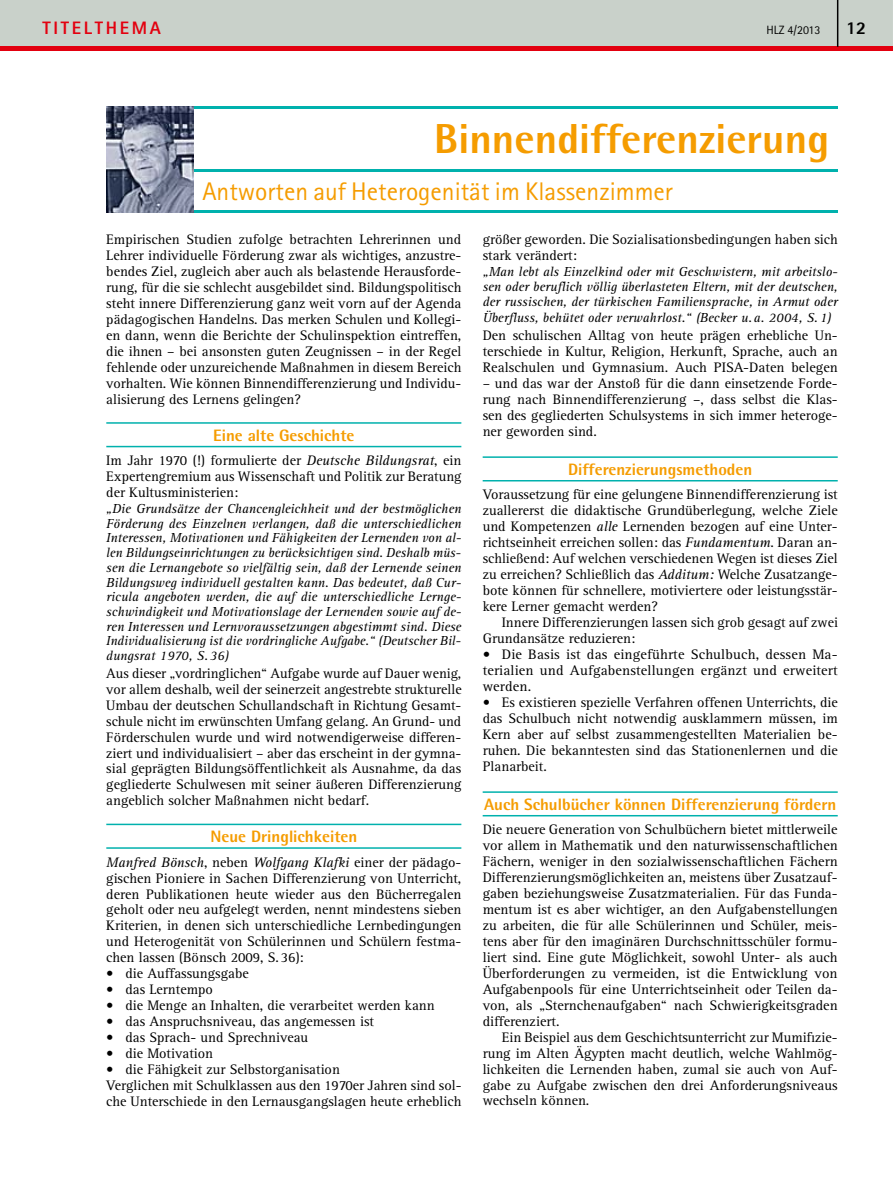
<style>
.page{position:relative;width:893px;height:1191px;background:#fff}
.page>*{position:absolute;margin:0;border:0;box-sizing:border-box;transform-origin:0 0}
.t1{font:800 42px "Rotis Semi Sans Std";color:#f59c00}
.t2{font:25.5px "Rotis Sans Serif Std";color:#f59c00}
.t3{font:800 18px "Rotis Sans Serif Std";letter-spacing:.15em;color:#e3000f}
.t4{font:800 18px "Rotis Sans Serif Std";color:#000}
.t5{font:800 16.5px "Rotis Semi Sans Std";color:#f59c00}
.t6{font:14.25px/15.9px "Rotis Serif Std";color:#000;text-align:justify}
.t7{font:italic 13.5px/14.7px "Rotis Serif Std";color:#000;text-align:justify}
.t8{font:12px "Rotis Sans Serif Std";color:#000}
.s1{font-style:italic}
</style>
<div class="page">
<div style="left:0;top:0;width:893px;height:47px;background:#c9d1ca"></div>
<hr style="left:0;top:47px;width:893px;height:4px;background:#e3000f">
<hr style="left:837px;top:0;width:1px;height:47px;background:#000">
<hr style="left:106px;top:422px;width:355px;height:2px;background:#00b1ad">
<hr style="left:106px;top:446px;width:355px;height:1px;background:#00b1ad">
<hr style="left:106px;top:823px;width:355px;height:2px;background:#00b1ad">
<hr style="left:106px;top:847px;width:355px;height:1px;background:#00b1ad">
<hr style="left:194px;top:106px;width:644px;height:3px;background:#00b1ad">
<hr style="left:194px;top:210px;width:644px;height:3px;background:#00b1ad">
<hr style="left:194px;top:169px;width:644px;height:2px;background:#00b1ad">
<hr style="left:483px;top:456px;width:355px;height:2px;background:#00b1ad">
<hr style="left:483px;top:480px;width:355px;height:1px;background:#00b1ad">
<hr style="left:483px;top:791px;width:355px;height:2px;background:#00b1ad">
<hr style="left:483px;top:815px;width:355px;height:1px;background:#00b1ad">
<img style="left:106px;top:106px;width:88px;height:107px">
<p class="t3" style="left:43px;top:16px;width:120px">TITELTHEMA</p>
<p class="t8" style="left:766px;top:23px;width:56px">HLZ 4/2013</p>
<p class="t4" style="left:846px;top:16px;width:22px">12</p>
<h1 class="t1" style="left:434px;top:112px;width:396px">Binnendifferenzierung</h1>
<h2 class="t2" style="left:202px;top:176px;width:472px">Antworten auf Heterogenität im Klassenzimmer</h2>
<p class="t6" style="left:483px;top:232px;width:357px">größer geworden. Die Sozialisationsbedingungen haben sich stark verändert:</p>
<p class="t7" style="left:483px;top:264px;width:357px;line-height:15.3px">„Man lebt als Einzelkind oder mit Geschwistern, mit arbeitslo&shy;sen oder beruflich völlig überlasteten Eltern, mit der deutschen, der russischen, der türkischen Familiensprache, in Armut oder Überfluss, behütet oder verwahrlost.“ (Becker u. a. 2004, S.1)</p>
<p class="t6" style="left:483px;top:327px;width:357px">Den schulischen Alltag von heute prägen erhebliche Un&shy;terschiede in Kultur, Religion, Herkunft, Sprache, auch an Realschulen und Gymnasium. Auch PISA-Daten belegen</p>
<p class="t6" style="left:483px;top:375px;width:357px">– und das war der Anstoß für die dann einsetzende Forde&shy;rung nach Binnendifferenzierung –, dass selbst die Klas&shy;sen des gegliederten Schulsystems in sich immer heteroge&shy;ner geworden sind.</p>
<p class="t5" style="left:568px;top:459px;width:186px">Differenzierungsmethoden</p>
<p class="t6" style="left:483px;top:487px;width:357px">Voraussetzung für eine gelungene Binnendifferenzierung ist zuallererst die didaktische Grundüberlegung, welche Ziele und Kompetenzen <span class="s1">alle</span> Lernenden bezogen auf eine Unter&shy;richtseinheit erreichen sollen: das <span class="s1">Fundamentum</span>. Daran an&shy;schließend: Auf welchen verschiedenen Wegen ist dieses Ziel zu erreichen? Schließlich das <span class="s1">Additum:</span> Welche Zusatzange&shy;bote können für schnellere, motiviertere oder leistungsstär&shy;kere Lerner gemacht werden?</p>
<p class="t6" style="left:483px;top:614px;width:357px;text-indent:19px">Innere Differenzierungen lassen sich grob gesagt auf zwei<br>Grundansätze reduzieren:</p>
<p class="t6" style="left:483px;top:646px;width:357px">• Die Basis ist das eingeführte Schulbuch, dessen Ma&shy;terialien und Aufgabenstellungen ergänzt und erweitert werden.</p>
<p class="t6" style="left:483px;top:694px;width:357px">• Es existieren spezielle Verfahren offenen Unterrichts, die das Schulbuch nicht notwendig ausklammern müssen, im Kern aber auf selbst zusammengestellten Materialien be&shy;ruhen. Die bekanntesten sind das Stationenlernen und die Planarbeit.</p>
<p class="t5" style="left:484px;top:793px;width:354px">Auch Schulbücher können Differenzierung fördern</p>
<p class="t6" style="left:483px;top:822px;width:357px">Die neuere Generation von Schulbüchern bietet mittlerweile vor allem in Mathematik und den naturwissenschaftlichen Fächern, weniger in den sozialwissenschaftlichen Fächern Differenzierungsmöglichkeiten an, meistens über Zusatzauf&shy;gaben beziehungsweise Zusatzmaterialien<span class="s1">.</span> Für das Funda&shy;mentum ist es aber wichtiger, an den Aufgabenstellungen zu arbeiten, die für alle Schülerinnen und Schüler, meis&shy;tens aber für den imaginären Durchschnittsschüler formu&shy;liert sind. Eine gute Möglichkeit, sowohl Unter- als auch Überforderungen zu vermeiden, ist die Entwicklung von Aufgabenpools für eine Unterrichtseinheit oder Teilen da&shy;von, als „Sternchenaufgaben“ nach Schwierigkeitsgraden differenziert.</p>
<p class="t6" style="left:483px;top:1029px;width:357px;text-indent:19px">Ein Beispiel aus dem Geschichtsunterricht zur Mumifizie&shy;rung im Alten Ägypten macht deutlich, welche Wahlmög&shy;lichkeiten die Lernenden haben, zumal sie auch von Auf&shy;gabe zu Aufgabe zwischen den drei Anforderungsniveaus wechseln können.</p>
<p class="t6" style="left:106px;top:232px;width:357px">Empirischen Studien zufolge betrachten Lehrerinnen und Lehrer individuelle Förderung zwar als wichtiges, anzustre&shy;bendes Ziel, zugleich aber auch als belastende Herausforde&shy;rung, für die sie schlecht ausgebildet sind. Bildungspolitisch steht innere Differenzierung ganz weit vorn auf der Agenda pädagogischen Handelns. Das merken Schulen und Kollegi&shy;en dann, wenn die Berichte der Schulinspektion eintreffen, die ihnen – bei ansonsten guten Zeugnissen – in der Regel fehlende oder unzureichende Maßnahmen in diesem Bereich vorhalten. Wie können Binnendifferenzierung und Individu&shy;alisierung des Lernens gelingen?</p>
<p class="t5" style="left:213px;top:424px;width:143px">Eine alte Geschichte</p>
<p class="t6" style="left:106px;top:453px;width:357px">Im Jahr 1970 (!) formulierte der <span class="s1">Deutsche Bildungsrat</span>, ein Expertengremium aus Wissenschaft und Politik zur Beratung der Kultusministerien:</p>
<p class="t7" style="left:106px;top:502px;width:357px">„Die Grundsätze der Chancengleichheit und der bestmöglichen Förderung des Einzelnen verlangen, daß die unterschiedlichen Interessen, Motivationen und Fähigkeiten der Lernenden von al&shy;len Bildungseinrichtungen zu berücksichtigen sind. Deshalb müs&shy;sen die Lernangebote so vielfältig sein, daß der Lernende seinen Bildungsweg individuell gestalten kann. Das bedeutet, daß Cur&shy;ricula angeboten werden, die auf die unterschiedliche Lernge&shy;schwindigkeit und Motivationslage der Lernenden sowie auf de&shy;ren Interessen und Lernvoraussetzungen abgestimmt sind. Diese Individualisierung ist die vordringliche Aufgabe.“ (Deutscher Bil&shy;dungsrat 1970, S.36)</p>
<p class="t6" style="left:106px;top:665px;width:357px">Aus dieser „vordringlichen“ Aufgabe wurde auf Dauer wenig, vor allem deshalb, weil der seinerzeit angestrebte strukturelle Umbau der deutschen Schullandschaft in Richtung Gesamt&shy;schule nicht im erwünschten Umfang gelang. An Grund- und Förderschulen wurde und wird notwendigerweise differen&shy;ziert und individualisiert – aber das erscheint in der gymna&shy;sial geprägten Bildungsöffentlichkeit als Ausnahme, da das gegliederte Schulwesen mit seiner äußeren Differenzierung angeblich solcher Maßnahmen nicht bedarf.</p>
<p class="t5" style="left:210px;top:826px;width:148px">Neue Dringlichkeiten</p>
<p class="t6" style="left:106px;top:854px;width:357px"><span class="s1">Manfred Bönsch</span>, neben <span class="s1">Wolfgang Klafki</span> einer der pädago&shy;gischen Pioniere in Sachen Differenzierung von Unterricht, deren Publikationen heute wieder aus den Bücherregalen geholt oder neu aufgelegt werden, nennt mindestens sieben Kriterien, in denen sich unterschiedliche Lernbedingungen und Heterogenität von Schülerinnen und Schülern festma&shy;chen lassen (Bönsch 2009, S.36):</p>
<p class="t6" style="left:106px;top:966px;width:144px">• die Auffassungsgabe</p>
<p class="t6" style="left:106px;top:982px;width:108px">• das Lerntempo</p>
<p class="t6" style="left:106px;top:998px;width:330px">• die Menge an Inhalten, die verarbeitet werden kann</p>
<p class="t6" style="left:106px;top:1014px;width:269px">• das Anspruchsniveau, das angemessen ist</p>
<p class="t6" style="left:106px;top:1029px;width:203px">• das Sprach- und Sprechniveau</p>
<p class="t6" style="left:106px;top:1045px;width:108px">• die Motivation</p>
<p class="t6" style="left:106px;top:1061px;width:357px;text-align:left">• die Fähigkeit zur Selbstorganisation<br>Verglichen mit Schulklassen aus den 1970er Jahren sind sol&shy;che Unterschiede in den Lernausgangslagen heute erheblich</p>
</div>
